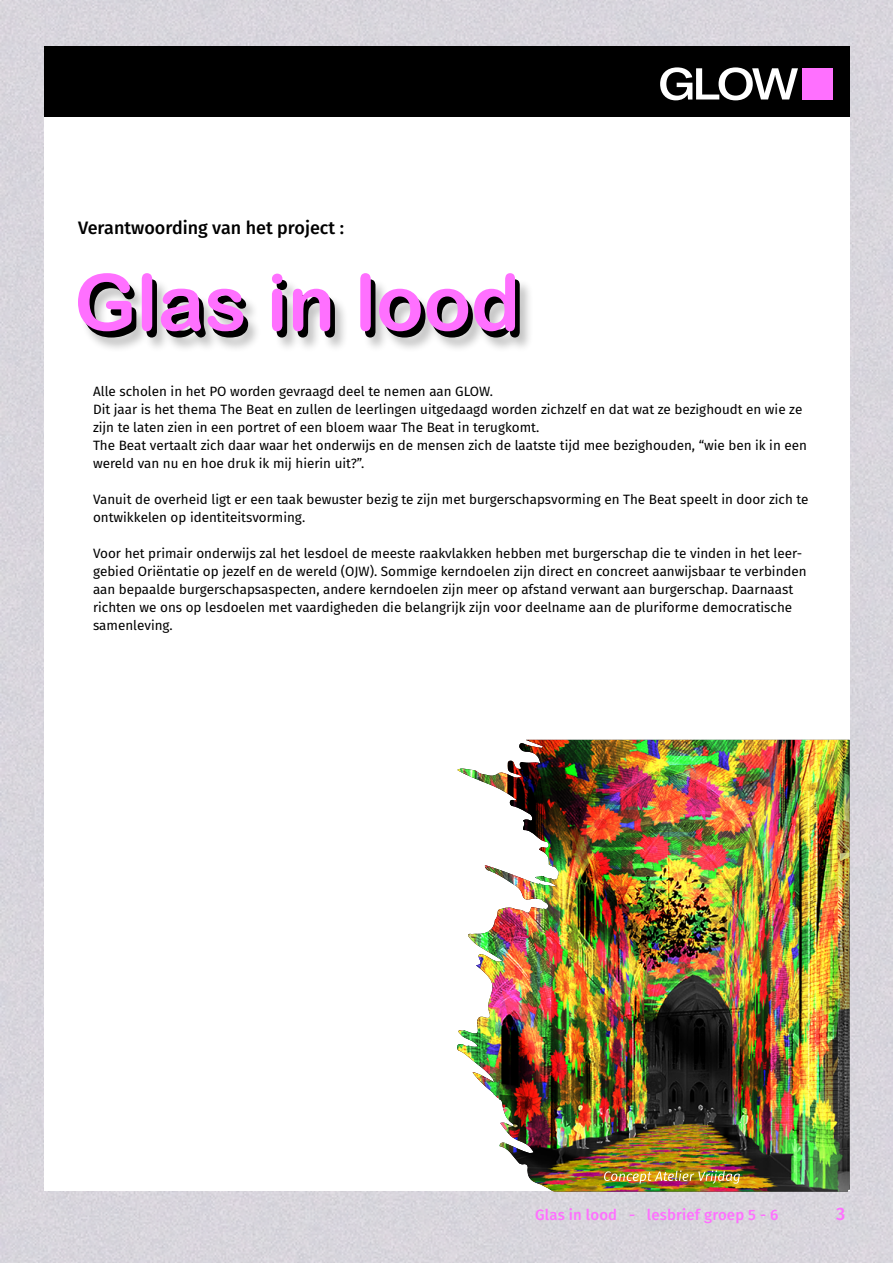
<style>
.page{position:relative;width:893px;height:1263px;background:#d8d5dc}
.page>*{position:absolute;margin:0;border:0;box-sizing:border-box;transform-origin:0 0}
.t1{font:500 18px "Fira Sans";color:#000}
.t2{font:500 18px "Fira Sans";color:#ff70ff}
.t3{font:500 15px "Fira Sans";letter-spacing:.01em;color:#ff70ff}
.t4{font:13.5px/18px "Fira Sans";color:#000}
</style>
<div class="page">
<div style="left:44px;top:46px;width:805px;height:1145px;background:#fff"></div>
<div style="left:44px;top:46px;width:805px;height:71px;background:#000"></div>
<svg style="left:660px;top:67px;width:138px;height:33px"></svg>
<div style="left:802px;top:68px;width:30px;height:31px;background:#ff70ff"></div>
<img style="left:457px;top:740px;width:393px;height:451px">
<img style="left:457px;top:740px;width:102px;height:146px">
<img style="left:604px;top:1167px;width:230px;height:17px">
<div style="left:80px;top:278px;width:454px;height:75px;background:#000;opacity:.25"></div>
<svg style="left:78px;top:273px;width:442px;height:64px"></svg>
<h1 class="t1" style="left:78px;top:213px;width:268px">Verantwoording van het project :</h1>
<p class="t4" style="left:93px;top:382px;width:715px">Alle scholen in het PO worden gevraagd deel te nemen aan GLOW.<br>Dit jaar is het thema The Beat en zullen de leerlingen uitgedaagd worden zichzelf en dat wat ze bezighoudt en wie ze zijn te laten zien in een portret of een bloem waar The Beat in terugkomt.<br>The Beat vertaalt zich daar waar het onderwijs en de mensen zich de laatste tijd mee bezighouden, “wie ben ik in een wereld van nu en hoe druk ik mij hierin uit?”.</p>
<p class="t4" style="left:93px;top:490px;width:717px">Vanuit de overheid ligt er een taak bewuster bezig te zijn met burgerschapsvorming en The Beat speelt in door zich te ontwikkelen op identiteitsvorming.</p>
<p class="t4" style="left:93px;top:544px;width:715px">Voor het primair onderwijs zal het lesdoel de meeste raakvlakken hebben met burgerschap die te vinden in het leer&shy;gebied Oriëntatie op jezelf en de wereld (OJW). Sommige kerndoelen zijn direct en concreet aanwijsbaar te verbinden aan bepaalde burgerschapsaspecten, andere kerndoelen zijn meer op afstand verwant aan burgerschap. Daarnaast richten we ons op lesdoelen met vaardigheden die belangrijk zijn voor deelname aan de pluriforme democratische samenleving.</p>
<p class="t3" style="left:535px;top:1202px;width:245px">Glas in lood - lesbrief groep 5 - 6</p>
<h1 class="t2" style="left:836px;top:1199px;width:11px">3</h1>
</div>
